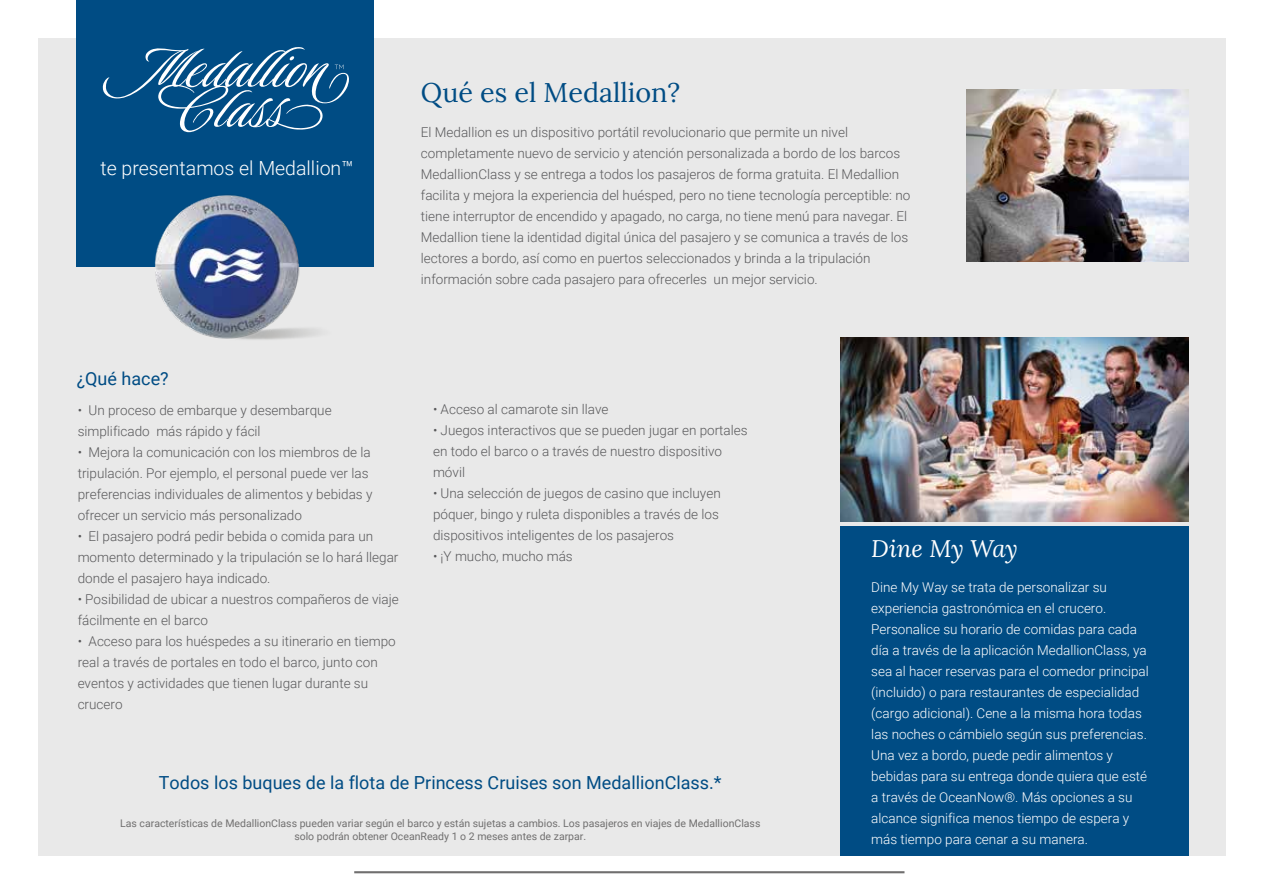
<style>
.page{position:relative;width:1263px;height:893px;background:#fff}
.page>*{position:absolute;margin:0;border:0;box-sizing:border-box;transform-origin:0 0}
.t1{font:27px "Lora";color:#004c84}
.t2{font:italic 24px "Lora";color:#fff}
.t3{font:300 19.5px "Roboto";color:#fff}
.t4{font:18px "Roboto";color:#004c84}
.t5{font:300 13.5px/21px "Roboto";color:#59595b}
.t6{font:300 13.5px/21px "Roboto";color:#fff}
.t7{font:10.5px/12.6px "Roboto";color:#706f6f;text-align:center}
</style>
<div class="page">
<div style="left:38px;top:38px;width:1187px;height:817px;background:#e9e9e9"></div>
<div style="left:77px;top:0;width:297px;height:266px;background:#004c84"></div>
<img style="left:77px;top:132px;width:297px;height:208px">
<svg style="left:102px;top:47px;width:247px;height:85px"></svg>
<div style="left:841px;top:526px;width:348px;height:329px;background:#004c84"></div>
<img style="left:967px;top:89px;width:222px;height:173px">
<img style="left:841px;top:337px;width:348px;height:184px">
<hr style="left:354px;top:871px;width:550px;height:2px;background:#706f6f">
<h3 class="t3" style="left:100px;top:154px;width:254px">te presentamos el Medallion™</h3>
<h3 class="t4" style="left:77px;top:366px;width:93px">¿Qué hace?</h3>
<h1 class="t1" style="left:421px;top:72px;width:261px">Qué es el Medallion?</h1>
<p class="t5" style="left:421px;top:121px;width:491px">El Medallion es un dispositivo portátil revolucionario que permite un nivel completamente nuevo de servicio y atención personalizada a bordo de los barcos MedallionClass y se entrega a todos los pasajeros de forma gratuita. El Medallion facilita y mejora la experiencia del huésped, pero no tiene tecnología perceptible: no tiene interruptor de encendido y apagado, no carga, no tiene menú para navegar. El Medallion tiene la identidad digital única del pasajero y se comunica a través de los lectores a bordo, así como en puertos seleccionados y brinda a la tripulación información sobre cada pasajero para ofrecerles un mejor servicio.</p>
<p class="t5" style="left:78px;top:399px;width:255px">• Un proceso de embarque y desembarque simplificado más rápido y fácil</p>
<p class="t5" style="left:78px;top:441px;width:296px">• Mejora la comunicación con los miembros de la tripulación. Por ejemplo, el personal puede ver las preferencias individuales de alimentos y bebidas y ofrecer un servicio más personalizado</p>
<p class="t5" style="left:78px;top:525px;width:322px">• El pasajero podrá pedir bebida o comida para un momento determinado y la tripulación se lo hará llegar donde el pasajero haya indicado.</p>
<p class="t5" style="left:78px;top:588px;width:323px">• Posibilidad de ubicar a nuestros compañeros de viaje fácilmente en el barco</p>
<p class="t5" style="left:78px;top:630px;width:320px">• Acceso para los huéspedes a su itinerario en tiempo real a través de portales en todo el barco, junto con eventos y actividades que tienen lugar durante su crucero</p>
<p class="t5" style="left:433px;top:398px;width:177px">• Acceso al camarote sin llave</p>
<p class="t5" style="left:433px;top:419px;width:316px">• Juegos interactivos que se pueden jugar en portales en todo el barco o a través de nuestro dispositivo móvil</p>
<p class="t5" style="left:433px;top:482px;width:289px">• Una selección de juegos de casino que incluyen póquer, bingo y ruleta disponibles a través de los dispositivos inteligentes de los pasajeros</p>
<p class="t5" style="left:433px;top:545px;width:141px">• ¡Y mucho, mucho más</p>
<h3 class="t4" style="left:159px;top:770px;width:564px">Todos los buques de la flota de Princess Cruises son MedallionClass.*</h3>
<p class="t7" style="left:120px;top:817px;width:642px">Las características de MedallionClass pueden variar según el barco y están sujetas a cambios. Los pasajeros en viajes de MedallionClass solo podrán obtener OceanReady 1 o 2 meses antes de zarpar.</p>
<h2 class="t2" style="left:871px;top:532px;width:148px">Dine My Way</h2>
<p class="t6" style="left:871px;top:576px;width:279px">Dine My Way se trata de personalizar su experiencia gastronómica en el crucero.<br>Personalice su horario de comidas para cada día a través de la aplicación MedallionClass, ya sea al hacer reservas para el comedor principal (incluido) o para restaurantes de especialidad (cargo adicional). Cene a la misma hora todas las noches o cámbielo según sus preferencias.<br>Una vez a bordo, puede pedir alimentos y bebidas para su entrega donde quiera que esté a través de OceanNow®. Más opciones a su alcance significa menos tiempo de espera y más tiempo para cenar a su manera.</p>
</div>
